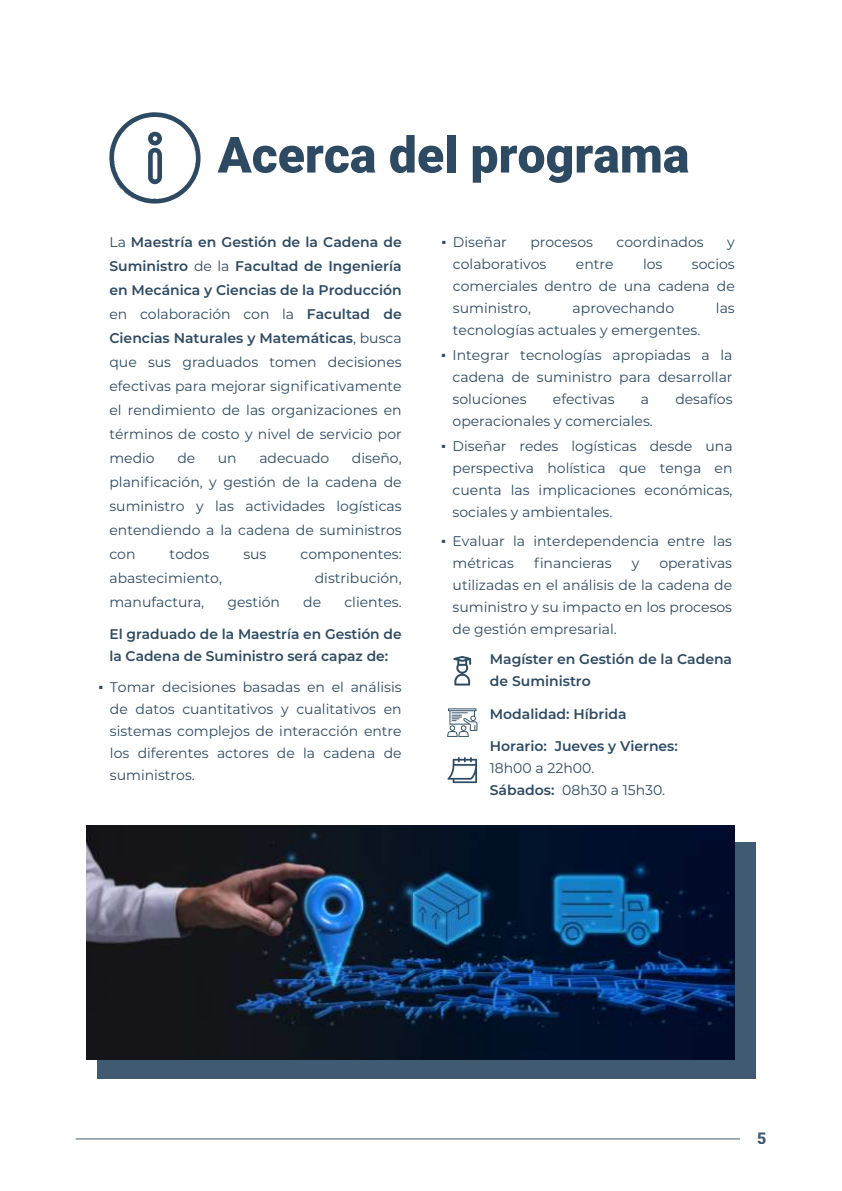
<style>
.page{position:relative;width:842px;height:1191px;background:#fff}
.page>*{position:absolute;margin:0;border:0;box-sizing:border-box;transform-origin:0 0}
.t1{font:900 50px "Roboto";color:#2e4a63}
.t2{font:900 16px "Roboto";color:#2e4a63}
.t3{font:14px/22px "Montserrat";color:#2e4a63;text-align:justify}
.t4{font:600 14px/22px "Montserrat";color:#2e4a63}
.s1{font-weight:600}
.s2{font-family:"Times New Roman"}
</style>
<div class="page">
<hr style="left:76px;top:1138px;width:664px;height:1px;background:#2e4a63">
<svg style="left:453px;top:656px;width:18px;height:29px"></svg>
<svg style="left:447px;top:708px;width:30px;height:29px"></svg>
<svg style="left:447px;top:757px;width:30px;height:26px"></svg>
<div style="left:98px;top:842px;width:657px;height:236px;background:#405a71"></div>
<img style="left:86px;top:825px;width:649px;height:234px">
<svg style="left:109px;top:112px;width:92px;height:92px"></svg>
<h1 class="t1" style="left:218px;top:134px;width:473px">Acerca del programa</h1>
<p class="t3" style="left:109px;top:230px;width:294px;line-height:24px">La <span class="s1">Maestría en Gestión de la Cadena de Suministro</span> de la <span class="s1">Facultad de Ingeniería en Mecánica y Ciencias de la Producción </span>en colaboración con la <span class="s1">Facultad de Ciencias Naturales y Matemáticas</span>, busca que sus graduados tomen decisiones efectivas para mejorar significativamente el rendimiento de las organizaciones en términos de costo y nivel de servicio por medio</p>
<p class="t3" style="left:109px;top:446px;width:294px;line-height:24px;text-indent:242px">diseño, planificación, y gestión de la cadena de suministro y las actividades logísticas entendiendo a la cadena de suministros con</p>
<p class="t3" style="left:177px;top:447px;width:19px">de</p>
<p class="t3" style="left:218px;top:447px;width:20px">un</p>
<p class="t3" style="left:259px;top:447px;width:72px">adecuado</p>
<p class="t3" style="left:170px;top:543px;width:41px">todos</p>
<p class="t3" style="left:243px;top:543px;width:25px">sus</p>
<p class="t3" style="left:301px;top:543px;width:103px">componentes:</p>
<p class="t3" style="left:109px;top:567px;width:114px">abastecimiento,</p>
<p class="t3" style="left:315px;top:567px;width:88px">distribución,</p>
<p class="t3" style="left:109px;top:591px;width:96px">manufactura,</p>
<p class="t3" style="left:227px;top:591px;width:54px">gestión</p>
<p class="t3" style="left:303px;top:591px;width:19px">de</p>
<p class="t3" style="left:344px;top:591px;width:59px">clientes.</p>
<p class="t4" style="left:109px;top:623px;width:294px">El graduado de la Maestría en Gestión de la Cadena de Suministro será capaz de:</p>
<p class="t3" style="left:110px;top:676px;width:293px;text-indent:-11px"><span class="s2">▪</span> Tomar decisiones basadas en el análisis de datos cuantitativos y cualitativos en sistemas complejos de interacción entre los diferentes actores de la cadena de suministros.</p>
<p class="t3" style="left:442px;top:231px;width:67px"><span class="s2">▪</span> Diseñar</p>
<p class="t3" style="left:530px;top:231px;width:64px">procesos</p>
<p class="t3" style="left:616px;top:231px;width:89px">coordinados</p>
<p class="t3" style="left:727px;top:231px;width:9px">y</p>
<p class="t3" style="left:453px;top:253px;width:95px">colaborativos</p>
<p class="t3" style="left:576px;top:253px;width:39px">entre</p>
<p class="t3" style="left:643px;top:253px;width:21px">los</p>
<p class="t3" style="left:453px;top:253px;width:283px;text-indent:239px">socios comerciales dentro de una cadena de suministro,</p>
<p class="t3" style="left:573px;top:297px;width:103px">aprovechando</p>
<p class="t3" style="left:716px;top:297px;width:20px">las</p>
<p class="t3" style="left:453px;top:319px;width:249px">tecnologías actuales y emergentes.</p>
<p class="t3" style="left:453px;top:344px;width:281px;text-indent:-11px"><span class="s2">▪</span> Integrar tecnologías apropiadas a la cadena de suministro para desarrollar soluciones</p>
<p class="t3" style="left:553px;top:388px;width:63px">efectivas</p>
<p class="t3" style="left:641px;top:388px;width:10px">a</p>
<p class="t3" style="left:675px;top:388px;width:59px">desafíos</p>
<p class="t3" style="left:453px;top:410px;width:202px">operacionales y comerciales.</p>
<p class="t3" style="left:453px;top:435px;width:281px;text-indent:-11px"><span class="s2">▪</span> Diseñar redes logísticas desde una perspectiva holística que tenga en cuenta las implicaciones económicas, sociales y ambientales.</p>
<p class="t3" style="left:453px;top:530px;width:281px;text-indent:-11px"><span class="s2">▪</span> Evaluar la interdependencia entre las métricas</p>
<p class="t3" style="left:534px;top:552px;width:79px">financieras</p>
<p class="t3" style="left:632px;top:552px;width:9px">y</p>
<p class="t3" style="left:453px;top:552px;width:281px;text-indent:207px">operativas utilizadas en el análisis de la cadena de suministro y su impacto en los procesos de gestión empresarial.</p>
<p class="t4" style="left:490px;top:649px;width:244px">Magíster en Gestión de la Cadena de Suministro</p>
<p class="t4" style="left:490px;top:703px;width:138px">Modalidad: Híbrida</p>
<p class="t4" style="left:490px;top:736px;width:190px">Horario: Jueves y Viernes:</p>
<p class="t3" style="left:490px;top:757px;width:177px">18h00 a 22h00.<br><span class="s1">Sábados:</span> 08h30 a 15h30.</p>
<p class="t2" style="left:757px;top:1131px;width:11px">5</p>
</div>
